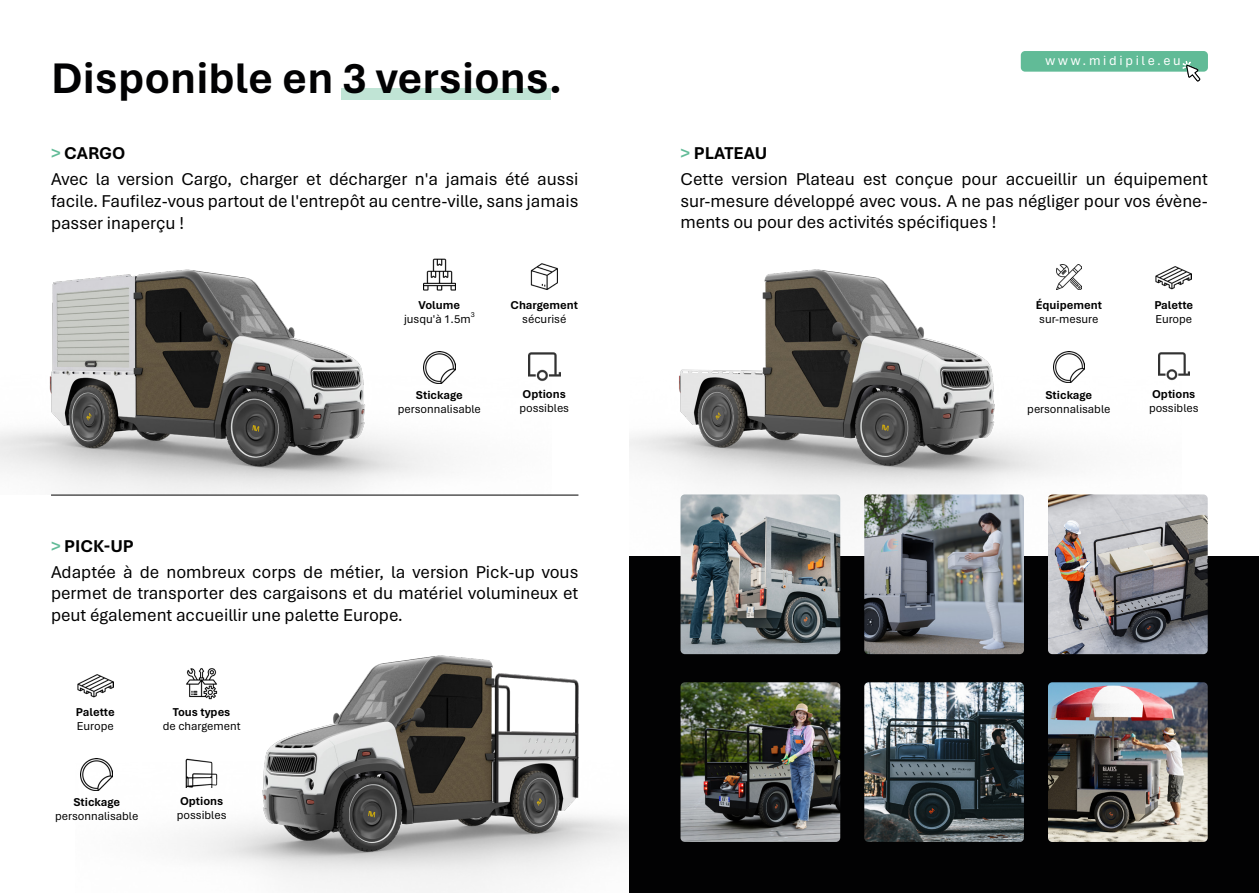
<style>
.page{position:relative;width:1259px;height:893px;background:#fff}
.page>*{position:absolute;margin:0;border:0;box-sizing:border-box;transform-origin:0 0}
.t1{font:700 45px "Aptos";color:#020203}
.t2{font:18px/26.1px "Aptos";color:#000}
.t3{font:13.5px "Aptos";letter-spacing:.2em;color:#fff}
.t4{font:12px "Aptos";color:#000}
.t5{font:700 12px "Aptos";color:#000}
.t6{font:7.5px "Aptos";color:#000}
.s1{font-weight:700;color:#61bb97}
.s2{font-weight:700}
</style>
<div class="page">
<hr style="left:51px;top:495px;width:527px;height:1px;background:#000">
<img style="left:80px;top:655px;width:549px;height:238px">
<div style="left:341px;top:88px;width:209px;height:12px;background:#c0e4d5"></div>
<img style="left:0;top:258px;width:552px;height:237px">
<img style="left:423px;top:259px;width:32px;height:31px">
<img style="left:528px;top:261px;width:30px;height:31px">
<img style="left:423px;top:352px;width:32px;height:31px">
<img style="left:528px;top:351px;width:32px;height:30px">
<img style="left:186px;top:668px;width:31px;height:31px">
<img style="left:81px;top:758px;width:32px;height:32px">
<img style="left:186px;top:757px;width:31px;height:30px">
<img style="left:77px;top:668px;width:36px;height:31px">
<div style="left:1020px;top:51px;width:188px;height:21px;background:#61bb97;border-radius:4px"></div>
<div style="left:629px;top:556px;width:630px;height:337px;background:#020203"></div>
<img style="left:680px;top:556px;width:160px;height:98px">
<img style="left:680px;top:682px;width:160px;height:160px">
<img style="left:864px;top:682px;width:160px;height:160px">
<img style="left:1048px;top:682px;width:159px;height:160px">
<img style="left:629px;top:264px;width:456px;height:292px">
<img style="left:1056px;top:265px;width:25px;height:25px">
<img style="left:1155px;top:266px;width:36px;height:24px">
<img style="left:1053px;top:351px;width:31px;height:32px">
<img style="left:1158px;top:352px;width:31px;height:29px">
<svg style="left:1182px;top:61px;width:18px;height:20px"></svg>
<img style="left:864px;top:494px;width:160px;height:160px">
<img style="left:1048px;top:494px;width:159px;height:160px">
<h1 class="t1" style="left:51px;top:48px;width:512px">Disponible en 3 versions.</h1>
<p class="t2" style="left:51px;top:140px;width:529px"><span class="s1">&gt;</span> <span class="s2">CARGO<br></span>Avec la version Cargo, charger et décharger n'a jamais été aussi</p>
<p class="t2" style="left:51px;top:190px;width:529px;line-height:21.6px">facile. Faufilez-vous partout de l'entrepôt au centre-ville, sans jamais passer inaperçu !</p>
<p class="t5" style="left:418px;top:297px;width:43px">Volume</p>
<p class="t4" style="left:404px;top:311px;width:68px">jusqu'à 1.5m</p>
<p class="t6" style="left:471px;top:310px;width:6px">3</p>
<p class="t5" style="left:416px;top:387px;width:48px">Stickage</p>
<p class="t4" style="left:398px;top:401px;width:85px">personnalisable</p>
<p class="t5" style="left:510px;top:297px;width:69px">Chargement</p>
<p class="t4" style="left:522px;top:311px;width:45px">sécurisé</p>
<p class="t5" style="left:522px;top:386px;width:45px">Options</p>
<p class="t4" style="left:519px;top:400px;width:51px">possibles</p>
<p class="t2" style="left:51px;top:532px;width:529px"><span class="s1">&gt;</span> <span class="s2">PICK-UP<br></span>Adaptée à de nombreux corps de métier, la version Pick-up vous</p>
<p class="t2" style="left:51px;top:582px;width:529px;line-height:21.6px">permet de transporter des cargaisons et du matériel volumineux et peut également accueillir une palette Europe.</p>
<p class="t5" style="left:76px;top:704px;width:40px">Palette</p>
<p class="t4" style="left:77px;top:718px;width:38px">Europe</p>
<p class="t5" style="left:73px;top:793px;width:48px">Stickage</p>
<p class="t4" style="left:55px;top:808px;width:85px">personnalisable</p>
<p class="t5" style="left:173px;top:704px;width:59px">Tous types</p>
<p class="t4" style="left:163px;top:718px;width:79px">de chargement</p>
<p class="t5" style="left:180px;top:792px;width:45px">Options</p>
<p class="t4" style="left:177px;top:807px;width:51px">possibles</p>
<p class="t3" style="left:1045px;top:52px;width:137px">www.midipile.eu</p>
<p class="t2" style="left:680px;top:139px;width:529px"><span class="s1">&gt;</span> <span class="s2">PLATEAU<br></span>Cette version Plateau est conçue pour accueillir un équipement</p>
<p class="t2" style="left:680px;top:189px;width:529px;line-height:21.6px">sur-mesure développé avec vous. A ne pas négliger pour vos évène&shy;ments ou pour des activités spécifiques !</p>
<p class="t5" style="left:1035px;top:297px;width:68px">Équipement</p>
<p class="t4" style="left:1039px;top:311px;width:61px">sur-mesure</p>
<p class="t5" style="left:1045px;top:386px;width:48px">Stickage</p>
<p class="t4" style="left:1027px;top:401px;width:85px">personnalisable</p>
<p class="t5" style="left:1154px;top:297px;width:40px">Palette</p>
<p class="t4" style="left:1155px;top:311px;width:38px">Europe</p>
<p class="t5" style="left:1152px;top:385px;width:45px">Options</p>
<p class="t4" style="left:1149px;top:400px;width:51px">possibles</p>
</div>
